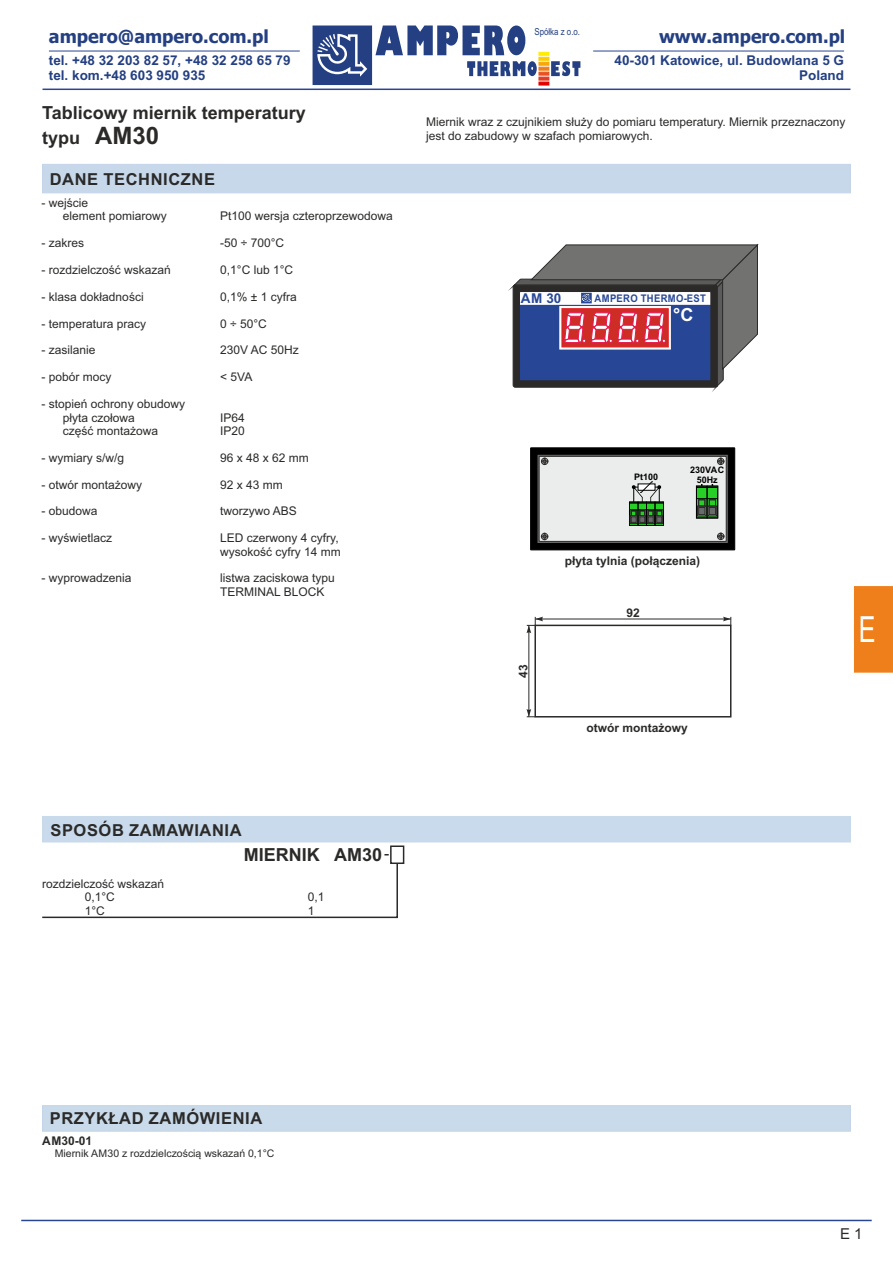
<style>
.page{position:relative;width:893px;height:1263px;background:#fff}
.page>*{position:absolute;margin:0;border:0;box-sizing:border-box;transform-origin:0 0}
.t1{font:36px "Arial";color:#fefefe;scale:.7 1}
.t2{font:700 18px/25.5px "Arial";color:#2b2a29}
.t3{font:700 18px "Tahoma";color:#244082}
.t4{font:700 18px "Arial";color:#fefefe}
.t5{font:700 16.5px "Arial";letter-spacing:.035em;color:#2b2a29}
.t6{font:15px "Arial";color:#2b2a29}
.t7{font:700 13.5px/15.1px "Arial";color:#244082}
.t8{font:700 13.5px "Arial";color:#274796}
.t9{font:12px/13.4px "Arial";color:#2b2a29}
.t10{font:700 12px "Arial";color:#2b2a29}
.t11{font:10.5px "Arial";color:#2b2a29}
.t12{font:700 10.5px "Arial";letter-spacing:.035em;color:#274796;scale:.9 1}
.t13{font:9.6px "Arial";color:#244082;scale:.82 1}
.t14{font:700 9px/10.1px "Arial";color:#000;text-align:center}
.s1{font-size:24px}
</style>
<div class="page">
<div style="left:854px;top:586px;width:39px;height:87px;background:#ef7f1a"></div>
<div style="left:42px;top:1105px;width:809px;height:26px;background:#c9dbea"></div>
<div style="left:42px;top:164px;width:809px;height:29px;background:#c7d8eb"></div>
<div style="left:42px;top:816px;width:809px;height:27px;background:#c8daeb"></div>
<svg style="left:42px;top:864px;width:356px;height:55px"></svg>
<div style="left:390px;top:845px;width:14px;height:19px;border:1px solid #2b2a29"></div>
<div style="left:530px;top:448px;width:205px;height:102px;background:#000;border:1px solid #000"></div>
<div style="left:537px;top:454px;width:191px;height:90px;background:#363534;border:1px solid #000"></div>
<div style="left:539px;top:456px;width:187px;height:85px;background:#ebecec;border:1px solid #2b2a29"></div>
<svg style="left:541px;top:458px;width:7px;height:7px"></svg>
<svg style="left:717px;top:458px;width:7px;height:7px"></svg>
<svg style="left:541px;top:533px;width:7px;height:7px"></svg>
<svg style="left:717px;top:533px;width:7px;height:7px"></svg>
<svg style="left:513px;top:244px;width:245px;height:143px"></svg>
<div style="left:534px;top:625px;width:197px;height:92px;border:2px solid #2b2a29"></div>
<hr style="left:529px;top:625px;width:1px;height:92px;background:#2b2a29">
<hr style="left:535px;top:619px;width:196px;height:1px;background:#2b2a29">
<svg style="left:723px;top:617px;width:8px;height:8px"></svg>
<svg style="left:526px;top:617px;width:17px;height:16px"></svg>
<svg style="left:526px;top:709px;width:9px;height:8px"></svg>
<svg style="left:696px;top:484px;width:22px;height:34px"></svg>
<svg style="left:629px;top:481px;width:35px;height:45px"></svg>
<hr style="left:21px;top:1220px;width:851px;height:1px;background:#294695">
<hr style="left:49px;top:51px;width:251px;height:1px;background:#294695">
<hr style="left:593px;top:51px;width:251px;height:1px;background:#294695">
<hr style="left:43px;top:89px;width:807px;height:1px;background:#294695">
<svg style="left:313px;top:26px;width:267px;height:59px"></svg>
<p class="t13" style="left:534px;top:28px;width:57px">Spółka z o.o.</p>
<h2 class="t3" style="left:49px;top:30px;width:222px">ampero@ampero.com.pl</h2>
<h2 class="t3" style="left:659px;top:30px;width:188px">www.ampero.com.pl</h2>
<p class="t7" style="left:49px;top:54px;width:243px">tel. +48 32 203 82 57, +48 32 258 65 79 tel. kom.+48 603 950 935</p>
<p class="t7" style="left:614px;top:54px;width:231px;text-align:right">40-301 Katowice, ul. Budowlana 5 G<br>Poland</p>
<h2 class="t2" style="left:42px;top:101px;width:265px">Tablicowy miernik temperatury typu <span class="s1">AM30</span></h2>
<h3 class="t5" style="left:50px;top:172px;width:167px">DANE TECHNICZNE</h3>
<p class="t9" style="left:63px;top:197px;width:106px;text-indent:-21px">- wejście<br>element pomiarowy</p>
<p class="t9" style="left:220px;top:211px;width:174px">Pt100 wersja czteroprzewodowa</p>
<p class="t9" style="left:42px;top:237px;width:44px">- zakres</p>
<p class="t9" style="left:220px;top:237px;width:66px">-50 ÷ 700°C</p>
<p class="t9" style="left:42px;top:264px;width:131px">- rozdzielczość wskazań</p>
<p class="t9" style="left:220px;top:264px;width:74px">0,1°C lub 1°C</p>
<p class="t9" style="left:42px;top:291px;width:104px">- klasa dokładności</p>
<p class="t9" style="left:220px;top:291px;width:78px">0,1% ± 1 cyfra</p>
<p class="t9" style="left:42px;top:318px;width:106px">- temperatura pracy</p>
<p class="t9" style="left:220px;top:318px;width:48px">0 ÷ 50°C</p>
<p class="t9" style="left:42px;top:345px;width:56px">- zasilanie</p>
<p class="t9" style="left:220px;top:345px;width:80px">230V AC 50Hz</p>
<p class="t9" style="left:42px;top:371px;width:72px">- pobór mocy</p>
<p class="t9" style="left:220px;top:371px;width:34px">&lt; 5VA</p>
<p class="t9" style="left:63px;top:398px;width:124px;text-indent:-21px">- stopień ochrony obudowy płyta czołowa</p>
<p class="t9" style="left:220px;top:412px;width:26px">IP64</p>
<p class="t9" style="left:63px;top:425px;width:97px">część montażowa</p>
<p class="t9" style="left:220px;top:425px;width:26px">IP20</p>
<p class="t9" style="left:42px;top:452px;width:84px">- wymiary s/w/g</p>
<p class="t9" style="left:220px;top:452px;width:90px">96 x 48 x 62 mm</p>
<p class="t9" style="left:42px;top:479px;width:102px">- otwór montażowy</p>
<p class="t9" style="left:220px;top:479px;width:64px">92 x 43 mm</p>
<p class="t9" style="left:42px;top:506px;width:58px">- obudowa</p>
<p class="t9" style="left:220px;top:506px;width:78px">tworzywo ABS</p>
<p class="t9" style="left:42px;top:532px;width:72px">- wyświetlacz</p>
<p class="t9" style="left:220px;top:532px;width:122px">LED czerwony 4 cyfry, wysokość cyfry 14 mm</p>
<p class="t9" style="left:42px;top:573px;width:92px">- wyprowadzenia</p>
<p class="t9" style="left:220px;top:573px;width:116px">listwa zaciskowa typu<br>TERMINAL BLOCK</p>
<p class="t9" style="left:426px;top:116px;width:421px">Miernik wraz z czujnikiem służy do pomiaru temperatury. Miernik przeznaczony jest do zabudowy w szafach pomiarowych.</p>
<p class="t8" style="left:521px;top:293px;width:42px">AM 30</p>
<p class="t12" style="left:595px;top:294px;width:125px">AMPERO THERMO-EST</p>
<h2 class="t4" style="left:673px;top:307px;width:22px">°C</h2>
<p class="t14" style="left:634px;top:473px;width:26px">Pt100</p>
<p class="t14" style="left:690px;top:466px;width:36px">230VAC<br>50Hz</p>
<p class="t10" style="left:565px;top:556px;width:137px">płyta tylnia (połączenia)</p>
<p class="t10" style="left:519px;top:678px;width:15px;rotate:-90deg">43</p>
<p class="t10" style="left:626px;top:608px;width:15px">92</p>
<p class="t10" style="left:586px;top:724px;width:103px">otwór montażowy</p>
<h1 class="t1" style="left:859px;top:616px;width:25px">E</h1>
<h3 class="t5" style="left:50px;top:823px;width:193px">SPOSÓB ZAMAWIANIA</h3>
<p class="t9" style="left:42px;top:878px;width:124px;text-align:center">rozdzielczość wskazań<br>0,1°C</p>
<h2 class="t2" style="left:244px;top:844px;width:140px">MIERNIK AM30</h2>
<p class="t9" style="left:308px;top:892px;width:18px">0,1</p>
<p class="t9" style="left:85px;top:905px;width:22px">1°C</p>
<p class="t9" style="left:308px;top:905px;width:8px">1</p>
<h3 class="t5" style="left:50px;top:1112px;width:214px">PRZYKŁAD ZAMÓWIENIA</h3>
<p class="t10" style="left:42px;top:1136px;width:51px">AM30-01</p>
<p class="t11" style="left:55px;top:1149px;width:221px">Miernik AM30 z rozdzielczością wskazań 0,1°C</p>
<p class="t6" style="left:840px;top:1228px;width:24px">E 1</p>
</div>
